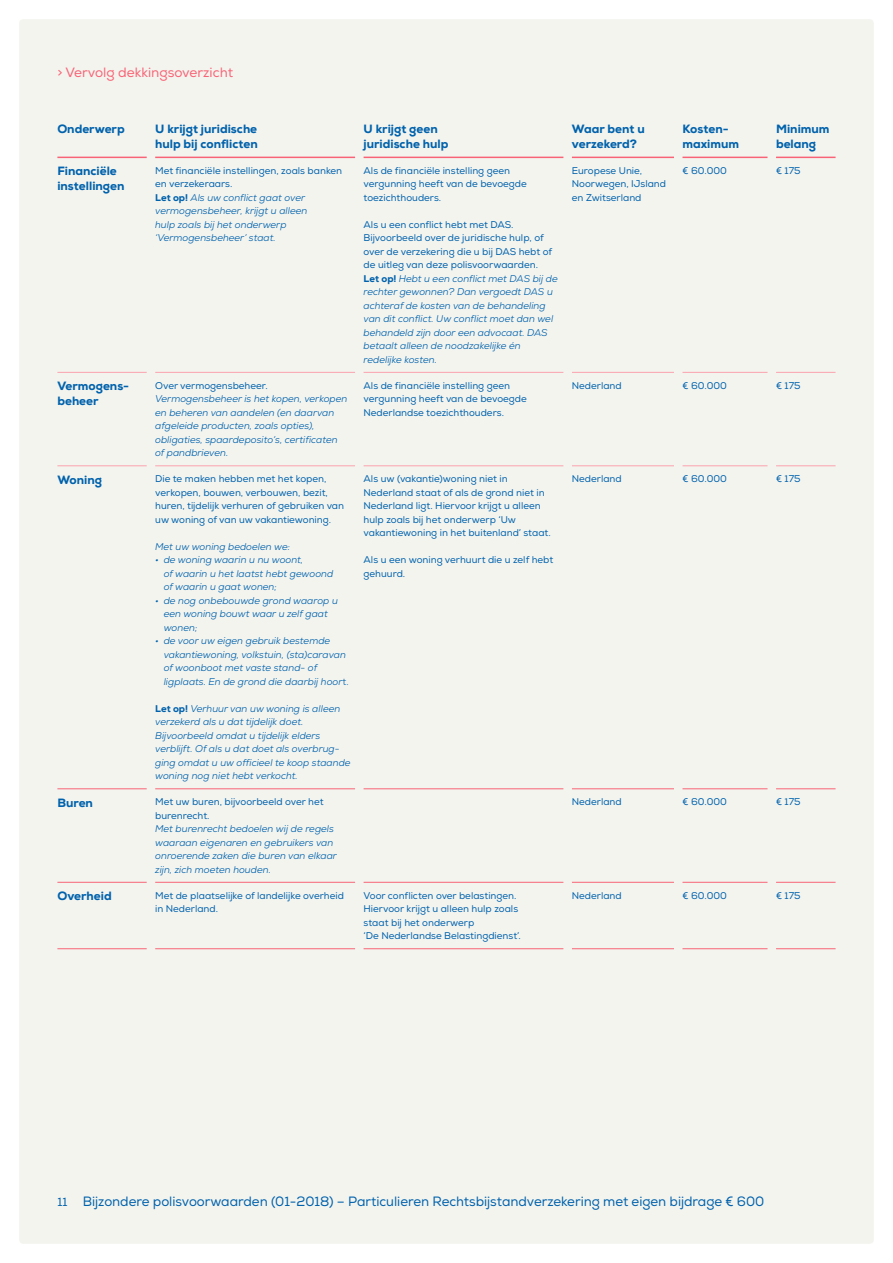
<style>
.page{position:relative;width:893px;height:1263px;background:#fff}
.page>*{position:absolute;margin:0;border:0;box-sizing:border-box;transform-origin:0 0}
.t1{font:13.5px "Nexa";color:#0062ac}
.t2{font:13.5px "Nexa";color:#f86476}
.t3{font:800 12px/15px "Nexa";color:#0062ac}
.t4{font:italic 9.75px/13.5px "Nexa";color:#0062ac}
.t5{font:9.75px/13.5px "Nexa";color:#0062ac}
.s1{font-style:normal}
.s2{font-weight:800;font-style:normal}
.s3{font-size:12px}
</style>
<div class="page">
<div style="left:19px;top:19px;width:855px;height:1225px;background:#f4f4ef;border-radius:4px"></div>
<hr style="left:57px;top:157px;width:90px;height:1px;background:#f86476">
<hr style="left:155px;top:157px;width:200px;height:1px;background:#f86476">
<hr style="left:364px;top:157px;width:199px;height:1px;background:#f86476">
<hr style="left:572px;top:157px;width:102px;height:1px;background:#f86476">
<hr style="left:682px;top:157px;width:85px;height:1px;background:#f86476">
<hr style="left:776px;top:157px;width:60px;height:1px;background:#f86476">
<hr style="left:57px;top:372px;width:90px;height:1px;background:#fba2ad">
<hr style="left:155px;top:372px;width:200px;height:1px;background:#fba2ad">
<hr style="left:364px;top:372px;width:199px;height:1px;background:#fba2ad">
<hr style="left:572px;top:372px;width:102px;height:1px;background:#fba2ad">
<hr style="left:682px;top:372px;width:85px;height:1px;background:#fba2ad">
<hr style="left:776px;top:372px;width:60px;height:1px;background:#fba2ad">
<hr style="left:57px;top:465px;width:90px;height:1px;background:#fba2ad">
<hr style="left:155px;top:465px;width:200px;height:1px;background:#fba2ad">
<hr style="left:364px;top:465px;width:199px;height:1px;background:#fba2ad">
<hr style="left:572px;top:465px;width:102px;height:1px;background:#fba2ad">
<hr style="left:682px;top:465px;width:85px;height:1px;background:#fba2ad">
<hr style="left:776px;top:465px;width:60px;height:1px;background:#fba2ad">
<hr style="left:57px;top:788px;width:90px;height:1px;background:#f86476">
<hr style="left:57px;top:882px;width:90px;height:1px;background:#f86476">
<hr style="left:57px;top:948px;width:90px;height:1px;background:#f86476">
<hr style="left:155px;top:788px;width:200px;height:1px;background:#f86476">
<hr style="left:155px;top:882px;width:200px;height:1px;background:#f86476">
<hr style="left:155px;top:948px;width:200px;height:1px;background:#f86476">
<hr style="left:364px;top:788px;width:199px;height:1px;background:#f86476">
<hr style="left:364px;top:882px;width:199px;height:1px;background:#f86476">
<hr style="left:364px;top:948px;width:199px;height:1px;background:#f86476">
<hr style="left:572px;top:788px;width:102px;height:1px;background:#f86476">
<hr style="left:572px;top:882px;width:102px;height:1px;background:#f86476">
<hr style="left:572px;top:948px;width:102px;height:1px;background:#f86476">
<hr style="left:682px;top:788px;width:85px;height:1px;background:#f86476">
<hr style="left:682px;top:882px;width:85px;height:1px;background:#f86476">
<hr style="left:682px;top:948px;width:85px;height:1px;background:#f86476">
<hr style="left:776px;top:788px;width:60px;height:1px;background:#f86476">
<hr style="left:776px;top:882px;width:60px;height:1px;background:#f86476">
<hr style="left:776px;top:948px;width:60px;height:1px;background:#f86476">
<h1 class="t2" style="left:57px;top:64px;width:177px">&gt; Vervolg dekkingsoverzicht</h1>
<p class="t3" style="left:57px;top:121px;width:69px">Onderwerp</p>
<p class="t3" style="left:155px;top:121px;width:104px">U krijgt juridische hulp bij conflicten</p>
<p class="t3" style="left:364px;top:121px;width:86px">U krijgt geen juridische hulp</p>
<p class="t3" style="left:572px;top:121px;width:74px">Waar bent u verzekerd?</p>
<p class="t3" style="left:682px;top:121px;width:58px">Kosten&shy;maximum</p>
<p class="t3" style="left:776px;top:121px;width:55px">Minimum belang</p>
<p class="t3" style="left:57px;top:164px;width:69px">Financiële instellingen</p>
<p class="t4" style="left:155px;top:164px;width:188px"><span class="s1">Met financiële instellingen, zoals banken en verzekeraars.<br></span><span class="s2">Let op!</span> Als uw conflict gaat over vermogensbeheer, krijgt u alleen<br>hulp zoals bij het onderwerp ‘Vermogensbeheer’ staat.</p>
<p class="t5" style="left:364px;top:164px;width:165px">Als de financiële instelling geen vergunning heeft van de bevoegde toezichthouders.</p>
<p class="t5" style="left:572px;top:164px;width:96px">Europese Unie,<br>Noorwegen, IJsland en Zwitserland</p>
<p class="t5" style="left:682px;top:164px;width:46px">€ 60.000</p>
<p class="t5" style="left:776px;top:164px;width:26px">€ 175</p>
<p class="t4" style="left:364px;top:218px;width:196px"><span class="s1">Als u een conflict hebt met DAS.<br>Bijvoorbeeld over de juridische hulp, of over de verzekering die u bij DAS hebt of de uitleg van deze polisvoorwaarden.<br></span><span class="s2">Let op!</span> Hebt u een conflict met DAS bij de rechter gewonnen? Dan vergoedt DAS u achteraf de kosten van de behandeling van dit conflict. Uw conflict moet dan wel behandeld zijn door een advocaat. DAS betaalt alleen de noodzakelijke én redelijke kosten.</p>
<p class="t3" style="left:57px;top:379px;width:73px">Vermogens&shy;beheer</p>
<p class="t5" style="left:155px;top:379px;width:114px">Over vermogensbeheer.</p>
<p class="t4" style="left:155px;top:392px;width:194px">Vermogensbeheer is het kopen, verkopen en beheren van aandelen (en daarvan afgeleide producten, zoals opties), obligaties, spaardeposito’s, certificaten of pandbrieven.</p>
<p class="t3" style="left:57px;top:472px;width:46px">Woning</p>
<p class="t5" style="left:155px;top:472px;width:190px">Die te maken hebben met het kopen, verkopen, bouwen, verbouwen, bezit, huren, tijdelijk verhuren of gebruiken van uw woning of van uw vakantiewoning.</p>
<p class="t4" style="left:155px;top:540px;width:136px">Met uw woning bedoelen we:</p>
<p class="t4" style="left:164px;top:553px;width:171px;text-indent:-9px">• de woning waarin u nu woont,<br>of waarin u het laatst hebt gewoond of waarin u gaat wonen;</p>
<p class="t4" style="left:164px;top:594px;width:176px;text-indent:-9px">• de nog onbebouwde grond waarop u een woning bouwt waar u zelf gaat wonen;</p>
<p class="t4" style="left:164px;top:634px;width:186px;text-indent:-9px">• de voor uw eigen gebruik bestemde vakantiewoning, volkstuin, (sta)caravan of woonboot met vaste stand- of ligplaats. En de grond die daarbij hoor<span class="s1">t.</span></p>
<p class="t4" style="left:155px;top:702px;width:197px"><span class="s2">Let op!</span> Verhuur van uw woning is alleen verzekerd als u dat tijdelijk doet.<br>Bijvoorbeeld omdat u tijdelijk elders verblijft. Of als u dat doet als overbrug&shy;ging omdat u uw officieel te koop staande woning nog niet hebt verkocht.</p>
<p class="t3" style="left:57px;top:795px;width:37px">Buren</p>
<p class="t5" style="left:155px;top:795px;width:170px">Met uw buren, bijvoorbeeld over het burenrecht.</p>
<p class="t4" style="left:155px;top:822px;width:183px">Met burenrecht bedoelen wij de regels waaraan eigenaren en gebruikers van onroerende zaken die buren van elkaar zijn, zich moeten houden.</p>
<p class="t5" style="left:364px;top:379px;width:165px">Als de financiële instelling geen vergunning heeft van de bevoegde<br>Nederlandse toezichthouders.</p>
<p class="t5" style="left:572px;top:379px;width:51px">Nederland</p>
<p class="t5" style="left:682px;top:379px;width:46px">€ 60.000</p>
<p class="t5" style="left:776px;top:379px;width:26px">€ 175</p>
<p class="t5" style="left:364px;top:472px;width:189px">Als uw (vakantie)woning niet in Nederland staat of als de grond niet in Nederland ligt. Hiervoor krijgt u alleen hulp zoals bij het onderwerp ‘Uw vakantiewoning in het buitenland’ staat.</p>
<p class="t5" style="left:364px;top:553px;width:191px">Als u een woning verhuurt die u zelf hebt gehuurd.</p>
<p class="t5" style="left:572px;top:472px;width:51px">Nederland</p>
<p class="t5" style="left:682px;top:472px;width:46px">€ 60.000</p>
<p class="t5" style="left:776px;top:472px;width:26px">€ 175</p>
<p class="t5" style="left:572px;top:795px;width:51px">Nederland</p>
<p class="t5" style="left:682px;top:795px;width:46px">€ 60.000</p>
<p class="t5" style="left:776px;top:795px;width:26px">€ 175</p>
<p class="t3" style="left:57px;top:889px;width:56px">Overheid</p>
<p class="t5" style="left:155px;top:889px;width:190px">Met de plaatselijke of landelijke overheid in Nederland.</p>
<p class="t5" style="left:364px;top:889px;width:159px">Voor conflicten over belastingen.<br>Hiervoor krijgt u alleen hulp zoals staat bij het onderwerp<br>‘De Nederlandse Belastingdienst’.</p>
<p class="t5" style="left:572px;top:889px;width:51px">Nederland</p>
<p class="t5" style="left:682px;top:889px;width:46px">€ 60.000</p>
<p class="t5" style="left:776px;top:889px;width:26px">€ 175</p>
<h1 class="t1" style="left:57px;top:1193px;width:708px"><span class="s3">11</span> Bijzondere polisvoorwaarden (01-2018) – Particulieren Rechtsbijstandverzekering met eigen bijdrage € 600</h1>
</div>
